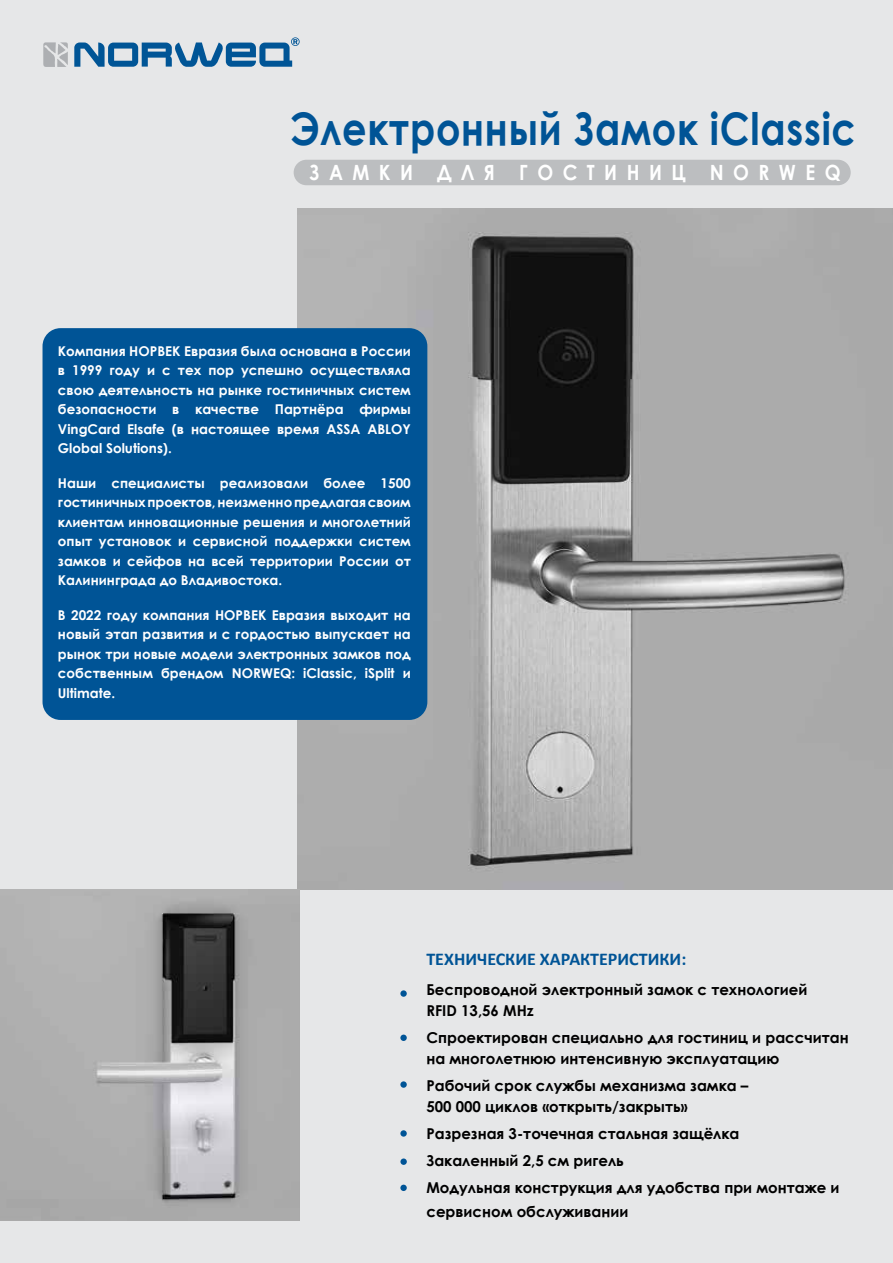
<style>
.page{position:relative;width:893px;height:1263px;background:#e6e7e8}
.page>*{position:absolute;margin:0;border:0;box-sizing:border-box;transform-origin:0 0}
.t1{font:700 45px "Century Gothic";letter-spacing:.02em;color:#005496;scale:.85 1}
.t2{font:700 21px "Century Gothic";letter-spacing:.5em;color:#fff;scale:.9 1}
.t3{font:700 18px "Calibri";color:#005496}
.t4{font:700 15px/21px "Century Gothic";color:#000}
.t5{font:700 13.5px/19.5px "Century Gothic";color:#fff;text-align:justify}
</style>
<div class="page">
<img style="left:298px;top:208px;width:595px;height:681px">
<div style="left:294px;top:160px;width:557px;height:25px;background:#bcbec0;border-radius:13px"></div>
<svg style="left:43px;top:42px;width:25px;height:25px"></svg>
<svg style="left:74px;top:37px;width:226px;height:30px"></svg>
<svg style="left:400px;top:990px;width:7px;height:7px"></svg>
<div style="left:400px;top:1034px;width:7px;height:7px;background:#005496;border-radius:50%"></div>
<svg style="left:400px;top:1081px;width:7px;height:7px"></svg>
<svg style="left:400px;top:1130px;width:7px;height:7px"></svg>
<div style="left:400px;top:1185px;width:7px;height:6px;background:#005496;border-radius:50%"></div>
<div style="left:400px;top:1158px;width:7px;height:7px;background:#005496;border-radius:50%"></div>
<div style="left:43px;top:328px;width:384px;height:392px;background:#005496;border-radius:18px"></div>
<img style="left:0;top:889px;width:299px;height:331px">
<h1 class="t1" style="left:290px;top:95px;width:667px">Электронный Замок iClassic</h1>
<h2 class="t2" style="left:309px;top:156px;width:592px">ЗАМКИ ДЛЯ ГОСТИНИЦ NORWEQ</h2>
<p class="t5" style="left:58px;top:341px;width:354px">Компания НОРВЕК Евразия была основана в России в 1999 году и с тех пор успешно осуществляла свою деятельность на рынке гостиничных систем безопасности в качестве Партнёра фирмы VingCard Elsafe (в настоящее время ASSA ABLOY Global Solutions).</p>
<p class="t5" style="left:58px;top:473px;width:354px">Наши специалисты реализовали более 1500 гостиничных проектов, неизменно предлагая своим клиентам инновационные решения и многолетний опыт установок и сервисной поддержки систем замков и сейфов на всей территории России от Калининграда до Владивостока.</p>
<p class="t5" style="left:58px;top:605px;width:354px">В 2022 году компания НОРВЕК Евразия выходит на новый этап развития и с гордостью выпускает на рынок три новые модели электронных замков под собственным брендом NORWEQ: iClassic, iSplit и Ultimate.</p>
<h3 class="t3" style="left:426px;top:946px;width:261px">ТЕХНИЧЕСКИЕ ХАРАКТЕРИСТИКИ:</h3>
<p class="t4" style="left:426px;top:978px;width:382px">Беспроводной электронный замок с технологией<br>RFID 13,56 MHz</p>
<p class="t4" style="left:426px;top:1026px;width:424px">Спроектирован специально для гостиниц и рассчитан на многолетнюю интенсивную эксплуатацию</p>
<p class="t4" style="left:426px;top:1074px;width:323px">Рабочий срок службы механизма замка –<br>500 000 циклов «открыть/закрыть»</p>
<p class="t4" style="left:426px;top:1119px;width:415px;line-height:27px">Разрезная 3-точечная стальная защёлка<br>Закаленный 2,5 см ригель<br>Модульная конструкция для удобства при монтаже и</p>
<p class="t4" style="left:426px;top:1200px;width:204px">сервисном обслуживании</p>
</div>
